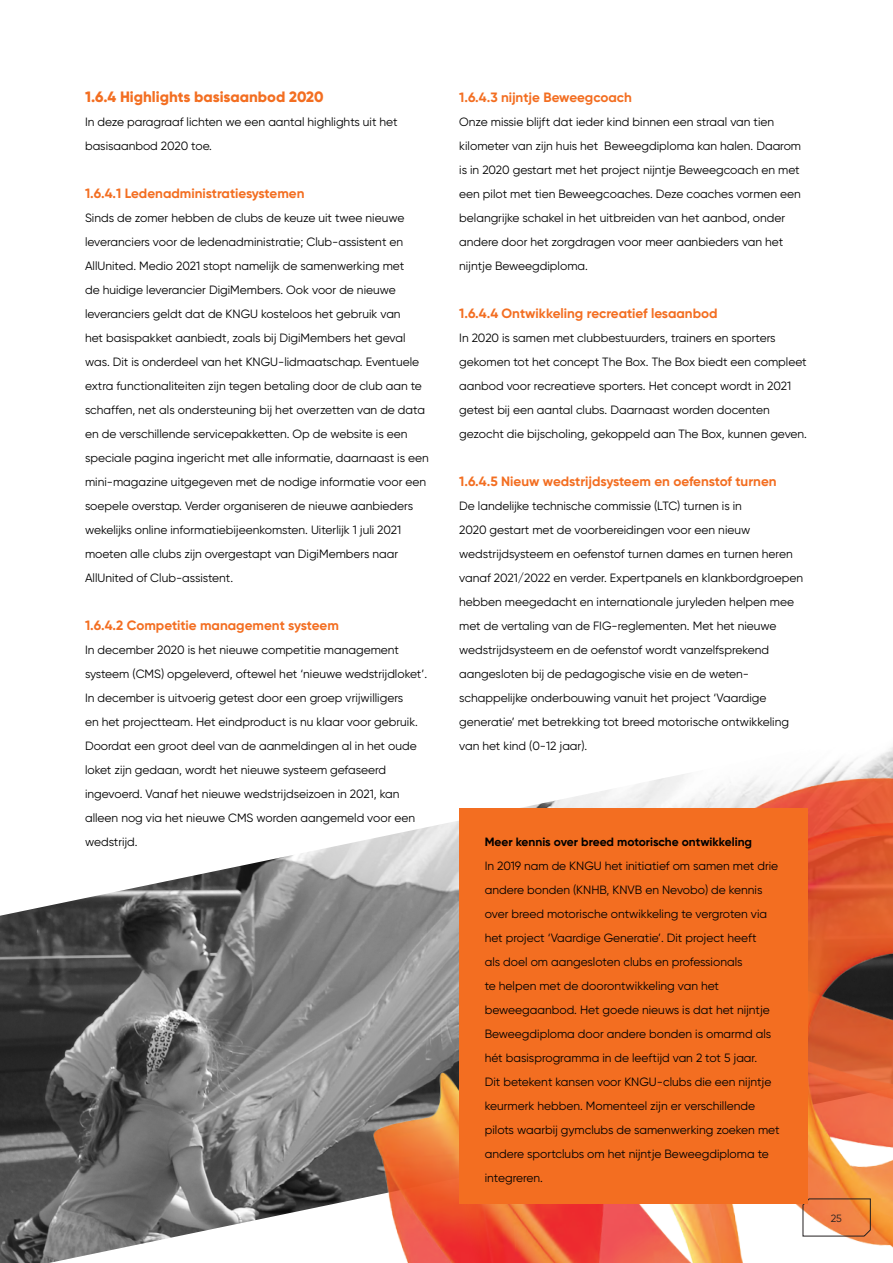
<style>
.page{position:relative;width:893px;height:1263px;background:#fff}
.page>*{position:absolute;margin:0;border:0;box-sizing:border-box;transform-origin:0 0}
.Broodtekst_zwart{font:800 15px "Gilroy";color:#f36e21}
.Kop_oranje_bold{font:700 13.5px "Gilroy";color:#f36e21}
.Broodtekst_zwart-2{font:700 13.5px "Gilroy";color:#f36e21}
.Broodtekst_zwart-3{font:12px/24px "Gilroy";color:#000}
.Broodtekst_zwart-4{font:700 12px "Gilroy";color:#000}
.t1{font:10.5px "Gilroy";color:#231f20}
</style>
<div class="page">
<img style="left:0;top:845px;width:342px;height:418px">
<img style="left:342px;top:747px;width:551px;height:516px">
<svg style="left:802px;top:1198px;width:69px;height:39px;background:#e49161"></svg>
<div style="left:459px;top:809px;width:349px;height:395px;background:#f36e21"></div>
<p class="Broodtekst_zwart" style="left:85px;top:87px;width:240px">1.6.4 Highlights basisaanbod 2020</p>
<p class="Broodtekst_zwart-3" style="left:85px;top:110px;width:314px">In deze paragraaf lichten we een aantal highlights uit het basisaanbod 2020 toe.</p>
<p class="Broodtekst_zwart-2" style="left:85px;top:185px;width:221px">1.6.4.1 Ledenadministratiesystemen</p>
<p class="Broodtekst_zwart-3" style="left:85px;top:206px;width:345px">Sinds de zomer hebben de clubs de keuze uit twee nieuwe leveranciers voor de ledenadministratie; Club-assistent en AllUnited. Medio 2021 stopt namelijk de samenwerking met<br>de huidige leverancier DigiMembers. Ook voor de nieuwe leveranciers geldt dat de KNGU kosteloos het gebruik van<br>het basispakket aanbiedt, zoals bij DigiMembers het geval was. Dit is onderdeel van het KNGU-lidmaatschap. Eventuele extra functionaliteiten zijn tegen betaling door de club aan te schaffen, net als ondersteuning bij het overzetten van de data en de verschillende servicepakketten. Op de website is een speciale pagina ingericht met alle informatie, daarnaast is een</p>
<p class="Broodtekst_zwart-3" style="left:85px;top:470px;width:343px">mini-magazine uitgegeven met de nodige informatie voor een soepele overstap. Verder organiseren de nieuwe aanbieders wekelijks online informatiebijeenkomsten. Uiterlijk 1 juli 2021 moeten alle clubs zijn overgestapt van DigiMembers naar AllUnited of Club-assistent.</p>
<p class="Kop_oranje_bold" style="left:85px;top:617px;width:255px">1.6.4.2 Competitie management systeem</p>
<p class="Broodtekst_zwart-3" style="left:85px;top:638px;width:344px">In december 2020 is het nieuwe competitie management systeem (CMS) opgeleverd, oftewel het ‘nieuwe wedstrijdloket’.<br>In december is uitvoerig getest door een groep vrijwilligers<br>en het projectteam. Het eindproduct is nu klaar voor gebruik.<br>Doordat een groot deel van de aanmeldingen al in het oude loket zijn gedaan, wordt het nieuwe systeem gefaseerd ingevoerd. Vanaf het nieuwe wedstrijdseizoen in 2021, kan alleen nog via het nieuwe CMS worden aangemeld voor een wedstrijd.</p>
<p class="Kop_oranje_bold" style="left:459px;top:89px;width:174px">1.6.4.3 nijntje Beweegcoach</p>
<p class="Broodtekst_zwart-3" style="left:459px;top:110px;width:343px">Onze missie blijft dat ieder kind binnen een straal van tien kilometer van zijn huis het Beweegdiploma kan halen. Daarom is in 2020 gestart met het project nijntje Beweegcoach en met een pilot met tien Beweegcoaches. Deze coaches vormen een belangrijke schakel in het uitbreiden van het aanbod, onder andere door het zorgdragen voor meer aanbieders van het nijntje Beweegdiploma.</p>
<p class="Kop_oranje_bold" style="left:459px;top:305px;width:260px">1.6.4.4 Ontwikkeling recreatief lesaanbod</p>
<p class="Broodtekst_zwart-3" style="left:459px;top:326px;width:349px">In 2020 is samen met clubbestuurders, trainers en sporters gekomen tot het concept The Box. The Box biedt een compleet aanbod voor recreatieve sporters. Het concept wordt in 2021 getest bij een aantal clubs. Daarnaast worden docenten gezocht die bijscholing, gekoppeld aan The Box, kunnen geven.</p>
<p class="Kop_oranje_bold" style="left:459px;top:473px;width:319px">1.6.4.5 Nieuw wedstrijdsysteem en oefenstof turnen</p>
<p class="Broodtekst_zwart-3" style="left:459px;top:494px;width:345px">De landelijke technische commissie (LTC) turnen is in<br>2020 gestart met de voorbereidingen voor een nieuw wedstrijdsysteem en oefenstof turnen dames en turnen heren vanaf 2021/2022 en verder. Expertpanels en klankbordgroepen hebben meegedacht en internationale juryleden helpen mee met de vertaling van de FIG-reglementen. Met het nieuwe wedstrijdsysteem en de oefenstof wordt vanzelfsprekend aangesloten bij de pedagogische visie en de weten&shy;schappelijke onderbouwing vanuit het project ‘Vaardige generatie’ met betrekking tot breed motorische ontwikkeling van het kind (0-12 jaar).</p>
<p class="Broodtekst_zwart-4" style="left:485px;top:834px;width:269px">Meer kennis over breed motorische ontwikkeling</p>
<p class="Broodtekst_zwart-3" style="left:485px;top:854px;width:296px">In 2019 nam de KNGU het initiatief om samen met drie andere bonden (KNHB, KNVB en Nevobo) de kennis over breed motorische ontwikkeling te vergroten via het project ‘Vaardige Generatie’. Dit project heeft<br>als doel om aangesloten clubs en professionals<br>te helpen met de doorontwikkeling van het beweegaanbod. Het goede nieuws is dat het nijntje Beweegdiploma door andere bonden is omarmd als hét basisprogramma in de leeftijd van 2 tot 5 jaar.<br>Dit betekent kansen voor KNGU-clubs die een nijntje keurmerk hebben. Momenteel zijn er verschillende pilots waarbij gymclubs de samenwerking zoeken met andere sportclubs om het nijntje Beweegdiploma te integreren.</p>
<p class="t1" style="left:831px;top:1211px;width:13px">25</p>
</div>
